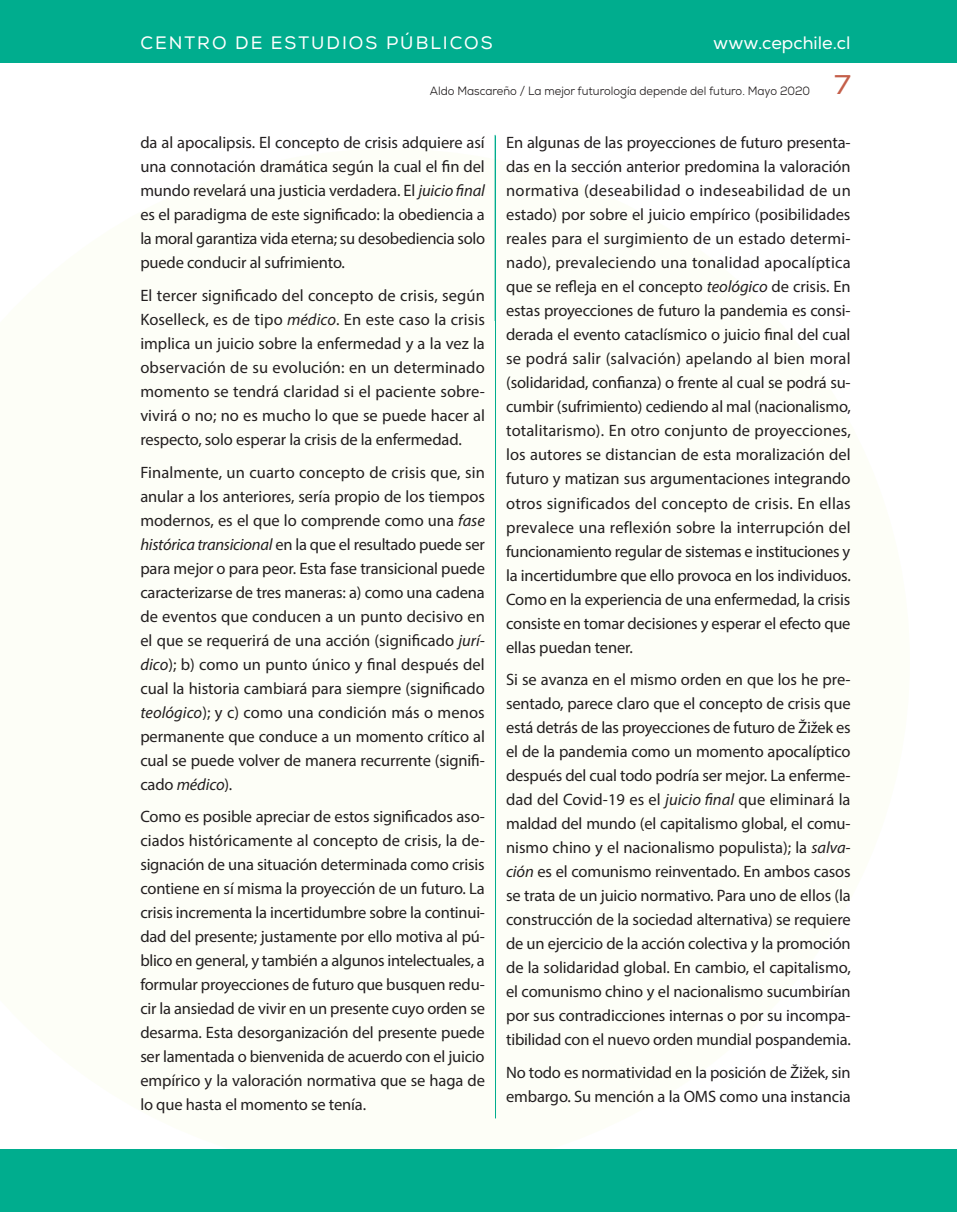
<style>
.page{position:relative;width:957px;height:1212px;background:#fff}
.page>*{position:absolute;margin:0;border:0;box-sizing:border-box;transform-origin:0 0}
.t1{font:27px "Nexa";color:#c45f4a;scale:1.1 1}
.t2{font:18px "Nexa";letter-spacing:.11em;color:#fff}
.t3{font:18px "Nexa";color:#fff}
._07_texto_GENERAL{font:16.5px/24px "Myriad Pro";letter-spacing:-.01em;color:#231f20;text-align:justify}
.t4{font:12px "Nexa";color:#231f20;scale:.93 1}
.s1{font-style:italic}
</style>
<div class="page">
<hr style="left:495px;top:136px;width:1px;height:982px;background:#00ad8e">
<hr style="left:495px;top:135px;width:1px;height:186px;background:#00ad8e">
<div style="left:0;top:0;width:957px;height:63px;background:#00ad8e"></div>
<div style="left:0;top:1149px;width:957px;height:63px;background:#00ad8e"></div>
<p class="t2" style="left:140px;top:32px;width:354px">CENTRO DE ESTUDIOS PÚBLICOS</p>
<p class="t4" style="left:430px;top:83px;width:410px">Aldo Mascareño / La mejor futurología depende del futuro. Mayo 2020</p>
<p class="t3" style="left:713px;top:32px;width:139px">www.cepchile.cl</p>
<h1 class="t1" style="left:834px;top:69px;width:17px">7</h1>
<p class="_07_texto_GENERAL" style="left:140px;top:131px;width:346px">da al apocalipsis. El concepto de crisis adquiere así una connotación dramática según la cual el fin del mundo revelará una justicia verdadera. El <span class="s1">juicio final </span>es el paradigma de este significado: la obediencia a la moral garantiza vida eterna; su desobediencia solo puede conducir al sufrimiento.</p>
<p class="_07_texto_GENERAL" style="left:140px;top:283px;width:346px">El tercer significado del concepto de crisis, según Koselleck, es de tipo <span class="s1">médico</span>. En este caso la crisis implica un juicio sobre la enfermedad y a la vez la observación de su evolución: en un determinado momento se tendrá claridad si el paciente sobre&shy;vivirá o no; no es mucho lo que se puede hacer al respecto, solo esperar la crisis de la enfermedad.</p>
<p class="_07_texto_GENERAL" style="left:140px;top:460px;width:346px">Finalmente, un cuarto concepto de crisis que, sin anular a los anteriores, sería propio de los tiempos modernos, es el que lo comprende como una <span class="s1">fase histórica transicional</span> en la que el resultado puede ser para mejor o para peor. Esta fase transicional puede caracterizarse de tres maneras: a) como una cadena de eventos que conducen a un punto decisivo en el que se requerirá de una acción (significado <span class="s1">jurí&shy;dico</span>); b) como un punto único y final después del cual la historia cambiará para siempre (significado <span class="s1">teológico</span>); y c) como una condición más o menos permanente que conduce a un momento crítico al cual se puede volver de manera recurrente (signifi&shy;cado <span class="s1">médico</span>).</p>
<p class="_07_texto_GENERAL" style="left:140px;top:804px;width:346px">Como es posible apreciar de estos significados aso&shy;ciados históricamente al concepto de crisis, la de&shy;signación de una situación determinada como crisis contiene en sí misma la proyección de un futuro. La crisis incrementa la incertidumbre sobre la continui&shy;dad del presente; justamente por ello motiva al pú&shy;blico en general, y también a algunos intelectuales, a formular proyecciones de futuro que busquen redu&shy;cir la ansiedad de vivir en un presente cuyo orden se desarma. Esta desorganización del presente puede ser lamentada o bienvenida de acuerdo con el juicio empírico y la valoración normativa que se haga de lo que hasta el momento se tenía.</p>
<p class="_07_texto_GENERAL" style="left:506px;top:131px;width:346px">En algunas de las proyecciones de futuro presenta&shy;das en la sección anterior predomina la valoración normativa (deseabilidad o indeseabilidad de un estado) por sobre el juicio empírico (posibilidades reales para el surgimiento de un estado determi&shy;nado), prevaleciendo una tonalidad apocalíptica que se refleja en el concepto <span class="s1">teológico</span> de crisis. En estas proyecciones de futuro la pandemia es consi&shy;derada el evento cataclísmico o juicio final del cual se podrá salir (salvación) apelando al bien moral (solidaridad, confianza) o frente al cual se podrá su&shy;cumbir (sufrimiento) cediendo al mal (nacionalismo, totalitarismo). En otro conjunto de proyecciones, los autores se distancian de esta moralización del futuro y matizan sus argumentaciones integrando otros significados del concepto de crisis. En ellas prevalece una reflexión sobre la interrupción del funcionamiento regular de sistemas e instituciones y la incertidumbre que ello provoca en los individuos.<br>Como en la experiencia de una enfermedad, la crisis consiste en tomar decisiones y esperar el efecto que ellas puedan tener.</p>
<p class="_07_texto_GENERAL" style="left:506px;top:667px;width:346px">Si se avanza en el mismo orden en que los he pre&shy;sentado, parece claro que el concepto de crisis que está detrás de las proyecciones de futuro de Žižek es el de la pandemia como un momento apocalíptico después del cual todo podría ser mejor. La enferme&shy;dad del Covid-19 es el <span class="s1">juicio final</span> que eliminará la maldad del mundo (el capitalismo global, el comu&shy;nismo chino y el nacionalismo populista); la <span class="s1">salva&shy;ción</span> es el comunismo reinventado. En ambos casos se trata de un juicio normativo. Para uno de ellos (la construcción de la sociedad alternativa) se requiere de un ejercicio de la acción colectiva y la promoción de la solidaridad global. En cambio, el capitalismo, el comunismo chino y el nacionalismo sucumbirían por sus contradicciones internas o por su incompa&shy;tibilidad con el nuevo orden mundial pospandemia.</p>
<p class="_07_texto_GENERAL" style="left:506px;top:1060px;width:346px">No todo es normatividad en la posición de Žižek, sin embargo. Su mención a la OMS como una instancia</p>
</div>
